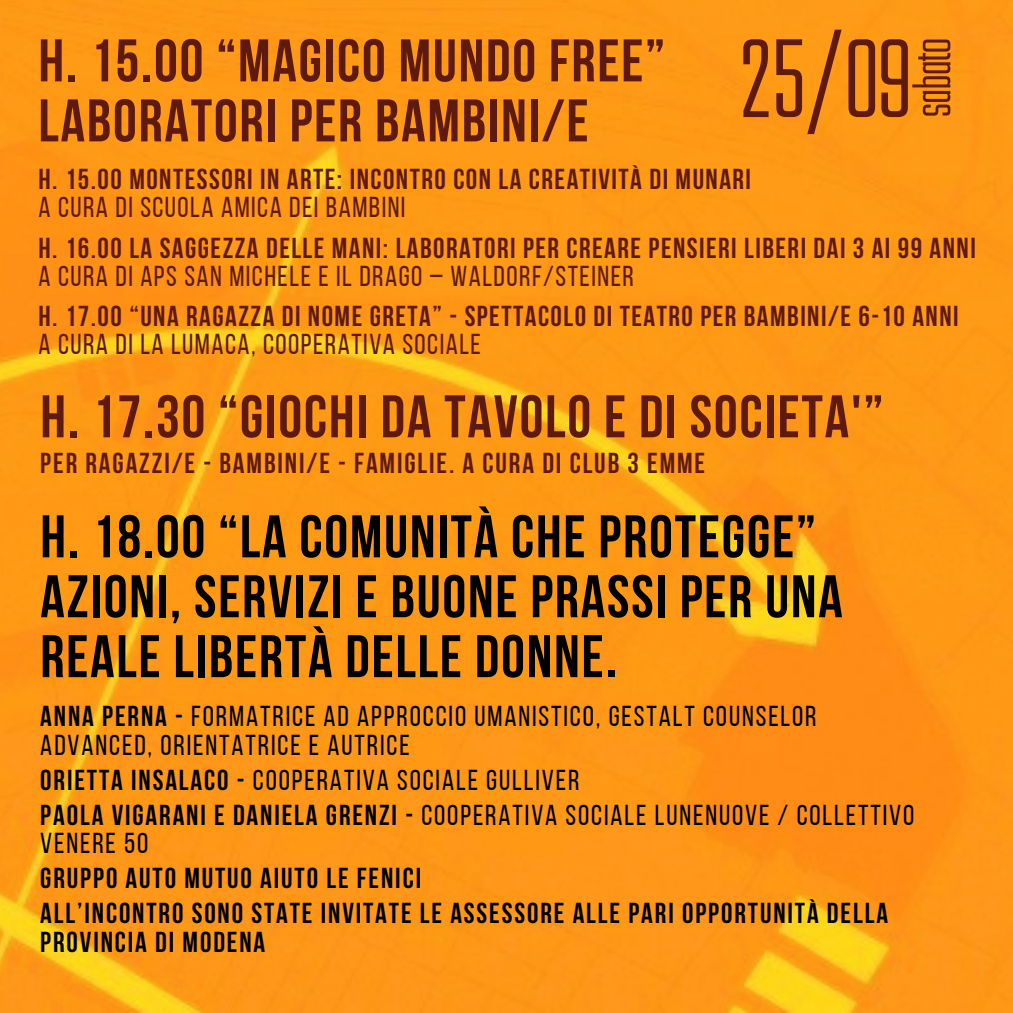
<style>
.page{position:relative;width:1013px;height:1013px;background:#fff}
.page>*{position:absolute;margin:0;border:0;box-sizing:border-box;transform-origin:0 0}
.t1{font:condensed 125px "Kief Tek Light";color:#5f1a0f}
.t2{font:700 60px/59.9px "Bebas Neue";letter-spacing:.03em;color:#000}
.t3{font:700 60px "Bebas Neue";letter-spacing:.03em;color:#5f1a0f}
.t4{font:condensed 56.88px "Kief Tek Light";letter-spacing:-.03em;color:#5f1a0f}
.t5{font:700 28.75px "Bebas Neue";letter-spacing:.05em;color:#5f1a0f}
.t6{font:28.75px/28.6px "Bebas Neue";letter-spacing:.065em;color:#000}
.t7{font:700 28.75px/28.6px "Bebas Neue";letter-spacing:.065em;color:#000}
.t8{font:28.75px "Bebas Neue";letter-spacing:.05em;color:#5f1a0f}
.s1{font-weight:700}
</style>
<div class="page">
<img style="left:0;top:0;width:1012px;height:1012px">
<p class="t1" style="left:740px;top:23px;width:181px">25/09</p>
<p class="t3" style="left:38px;top:36px;width:628px">H. 15.00 “MAGICO MUNDO FREE”</p>
<p class="t3" style="left:38px;top:96px;width:551px">LABORATORI PER BAMBINI/E</p>
<p class="t5" style="left:38px;top:168px;width:714px">H. 15.00 MONTESSORI IN ARTE: INCONTRO CON LA CREATIVITÀ DI MUNARI</p>
<p class="t8" style="left:38px;top:196px;width:368px">A CURA DI SCUOLA AMICA DEI BAMBINI</p>
<p class="t5" style="left:38px;top:236px;width:938px">H. 16.00 LA SAGGEZZA DELLE MANI: LABORATORI PER CREARE PENSIERI LIBERI DAI 3 AI 99 ANNI</p>
<p class="t8" style="left:38px;top:264px;width:597px">A CURA DI APS SAN MICHELE E IL DRAGO – WALDORF/STEINER</p>
<p class="t5" style="left:38px;top:304px;width:921px">H. 17.00 “UNA RAGAZZA DI NOME GRETA” - SPETTACOLO DI TEATRO PER BAMBINI/E 6-10 ANNI</p>
<p class="t8" style="left:38px;top:333px;width:444px">A CURA DI LA LUMACA, COOPERATIVA SOCIALE</p>
<p class="t4" style="left:907px;top:118px;width:82px;rotate:-90deg">sabato</p>
<p class="t3" style="left:40px;top:392px;width:844px">H. 17.30 “GIOCHI DA TAVOLO E DI SOCIETA'”</p>
<p class="t5" style="left:40px;top:451px;width:666px">PER RAGAZZI/E - BAMBINI/E - FAMIGLIE. A CURA DI CLUB 3 EMME</p>
<p class="t2" style="left:40px;top:512px;width:803px">H. 18.00 “LA COMUNITÀ CHE PROTEGGE”<br>AZIONI, SERVIZI E BUONE PRASSI PER UNA<br>REALE LIBERTÀ DELLE DONNE.</p>
<p class="t6" style="left:40px;top:704px;width:777px"><span class="s1">ANNA PERNA -</span> FORMATRICE AD APPROCCIO UMANISTICO, GESTALT COUNSELOR<br>ADVANCED, ORIENTATRICE E AUTRICE</p>
<p class="t6" style="left:40px;top:768px;width:540px"><span class="s1">ORIETTA INSALACO -</span> COOPERATIVA SOCIALE GULLIVER</p>
<p class="t6" style="left:40px;top:803px;width:875px"><span class="s1">PAOLA VIGARANI E DANIELA GRENZI -</span> COOPERATIVA SOCIALE LUNENUOVE / COLLETTIVO<br>VENERE 50</p>
<p class="t7" style="left:40px;top:866px;width:382px">GRUPPO AUTO MUTUO AIUTO LE FENICI</p>
<p class="t7" style="left:40px;top:901px;width:849px">ALL’INCONTRO SONO STATE INVITATE LE ASSESSORE ALLE PARI OPPORTUNITÀ DELLA<br>PROVINCIA DI MODENA</p>
</div>
